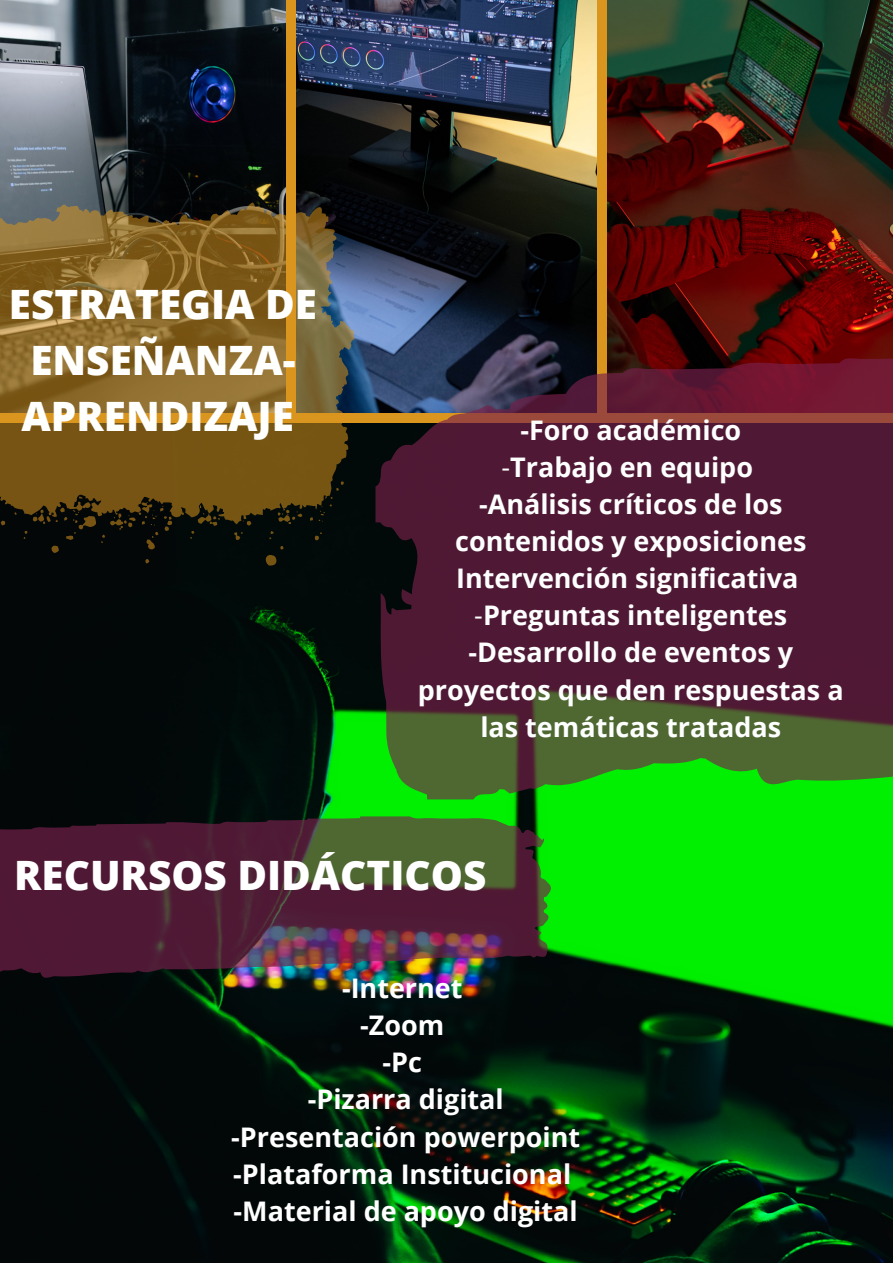
<style>
.page{position:relative;width:893px;height:1264px;background:#fff}
.page>*{position:absolute;margin:0;border:0;box-sizing:border-box;transform-origin:0 0}
.t1{font:800 40.5px/56.2px "Open Sans";color:#fffffe;text-align:center}
.t2{font:800 40.5px "Open Sans";color:#fff}
.t3{font:700 27px/37px "Open Sans";color:#fdfefe;text-align:center}
.t4{font:700 27px/37px "Open Sans";color:#fff;text-align:center}
.s1{font-weight:400}
</style>
<div class="page">
<img style="left:0;top:0;width:286px;height:202px">
<img style="left:297px;top:0;width:299px;height:413px">
<img style="left:607px;top:0;width:285px;height:332px">
<img style="left:0;top:424px;width:892px;height:838px">
<img style="left:0;top:816px;width:551px;height:167px">
<svg style="left:0;top:202px;width:354px;height:363px;background:#6c5321"></svg>
<svg style="left:375px;top:332px;width:517px;height:467px;background:#4b2f30"></svg>
<h1 class="t1" style="left:9px;top:275px;width:309px">ESTRATEGIA DE<br>ENSEÑANZA-<br>APRENDIZAJE</h1>
<p class="t3" style="left:418px;top:411px;width:427px">-Foro académico<br><span class="s1">-</span>Trabajo en equipo<br>-Análisis críticos de los contenidos y exposiciones<br>Intervención significativa <span class="s1">-</span>Preguntas inteligentes -Desarrollo de eventos y proyectos que den respuestas a las temáticas tratadas</p>
<h1 class="t2" style="left:14px;top:846px;width:473px">RECURSOS DIDÁCTICOS</h1>
<p class="t4" style="left:231px;top:969px;width:350px">-Internet<br>-Zoom<br>-Pc<br>-Pizarra digital -Presentación powerpoint -Plataforma Institucional -Material de apoyo digital</p>
</div>
